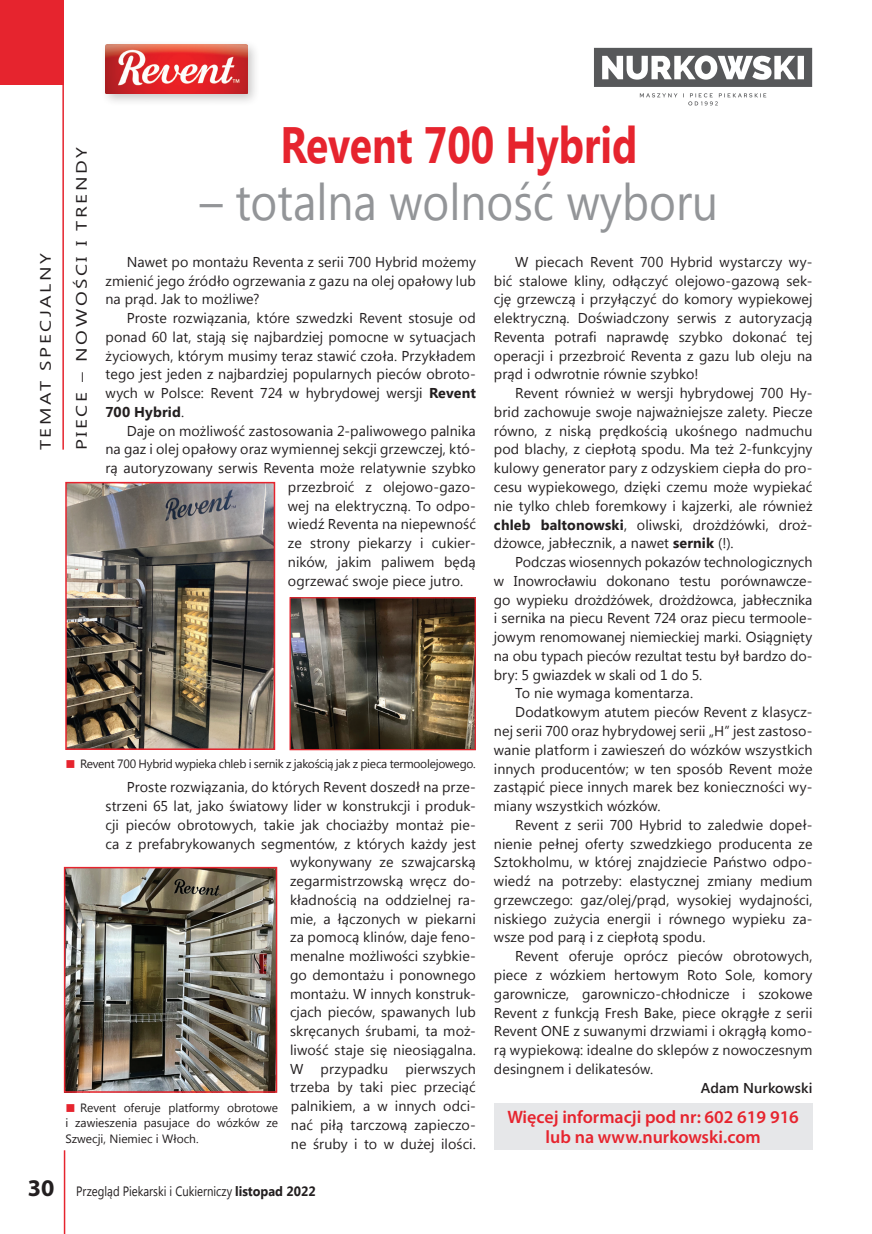
<style>
.page{position:relative;width:872px;height:1234px;background:#fff}
.page>*{position:absolute;margin:0;border:0;box-sizing:border-box;transform-origin:0 0}
.t1{font:51px "Segoe UI";color:#939598;scale:.9 1}
.t2{font:700 51px "Segoe UI";color:#e6242e;scale:.8 1}
.t3{font:600 18px/19.5px "Myriad Pro";color:#e6242e;text-align:center}
.t4{font:15px "Segoe UI";letter-spacing:.13em;color:#231f20;scale:1.3 1}
.t5{font:14.25px/18.8px "Segoe UI";letter-spacing:.005em;color:#231f20;text-align:justify}
.t6{font:600 14.25px "Segoe UI";letter-spacing:.005em;color:#231f20}
.t7{font:13.5px "Segoe UI";color:#231f20;scale:.84 1}
.t8{font:12px/15px "Segoe UI";letter-spacing:-.02em;color:#231f20;text-align:justify}
.s1{font-weight:700}
.s2{color:#e6242e}
.s3{font-family:"Myriad Pro";font-weight:700;font-size:24px}
</style>
<div class="page">
<div style="left:0;top:0;width:64px;height:85px;background:#e6242e"></div>
<hr style="left:62px;top:0;width:2px;height:449px;background:#e6242e">
<hr style="left:64px;top:1149px;width:1px;height:84px;background:#e6242e">
<div style="left:101px;top:40px;width:160px;height:67px;background:#231f20;opacity:.25"></div>
<img style="left:105px;top:45px;width:142px;height:49px">
<svg style="left:594px;top:48px;width:218px;height:57px"></svg>
<div style="left:494px;top:1102px;width:318px;height:47px;background:#e6e7e9"></div>
<img style="left:67px;top:869px;width:207px;height:220px">
<div style="left:64px;top:866px;width:213px;height:226px;border:2px solid #e6242e"></div>
<img style="left:68px;top:485px;width:204px;height:261px">
<div style="left:65px;top:482px;width:210px;height:267px;border:2px solid #e6242e"></div>
<img style="left:291px;top:599px;width:183px;height:149px">
<div style="left:289px;top:597px;width:187px;height:153px;border:1px solid #e6242e"></div>
<p class="t4" style="left:35px;top:450px;width:153px;rotate:-90deg">TEMAT SPECJALNY</p>
<h1 class="t2" style="left:280px;top:108px;width:447px">Revent 700 Hybrid</h1>
<h1 class="t1" style="left:200px;top:166px;width:577px">– totalna wolność wyboru</h1>
<p class="t4" style="left:71px;top:450px;width:235px;rotate:-90deg">Piece – nowości i trendy</p>
<p class="t5" style="left:105px;top:251px;width:372px;text-indent:21px">Nawet po montażu Reventa z serii 700 Hybrid możemy zmienić jego źródło ogrzewania z gazu na olej opałowy lub na prąd. Jak to możliwe?</p>
<p class="t5" style="left:105px;top:308px;width:372px;text-indent:21px">Proste rozwiązania, które szwedzki Revent stosuje od ponad 60 lat, stają się najbardziej pomocne w sytuacjach życiowych, którym musimy teraz stawić czoła. Przykładem tego jest jeden z najbardziej popularnych pieców obroto&shy;wych w Polsce: Revent 724 w hybrydowej wersji <span class="s1">Revent 700 Hybrid</span>.</p>
<p class="t5" style="left:127px;top:420px;width:351px">Daje on możliwość zastosowania 2-paliwowego palnika</p>
<p class="t5" style="left:105px;top:439px;width:372px">na gaz i olej opałowy oraz wymiennej sekcji grzewczej, któ-</p>
<p class="t5" style="left:105px;top:458px;width:372px">rą autoryzowany serwis Reventa może relatywnie szybko</p>
<p class="t5" style="left:288px;top:477px;width:189px">przezbroić z olejowo-gazo-</p>
<p class="t5" style="left:288px;top:495px;width:189px">wej na elektryczną. To odpo-</p>
<p class="t5" style="left:288px;top:514px;width:189px">wiedź Reventa na niepewność</p>
<p class="t5" style="left:288px;top:533px;width:189px">ze strony piekarzy i cukier-</p>
<p class="t5" style="left:288px;top:552px;width:189px">ników, jakim paliwem będą</p>
<p class="t5" style="left:288px;top:570px;width:177px">ogrzewać swoje piece jutro.</p>
<p class="t5" style="left:494px;top:252px;width:320px;text-indent:21px">W piecach Revent 700 Hybrid wystarczy wy&shy;bić stalowe kliny, odłączyć olejowo-gazową sek&shy;cję grzewczą i przyłączyć do komory wypiekowej elektryczną. Doświadczony serwis z autoryzacją Reventa potrafi naprawdę szybko dokonać tej operacji i przezbroić Reventa z gazu lub oleju na prąd i odwrotnie równie szybko!</p>
<p class="t5" style="left:494px;top:383px;width:320px;text-indent:21px">Revent również w wersji hybrydowej 700 Hy&shy;brid zachowuje swoje najważniejsze zalety. Piecze równo, z niską prędkością ukośnego nadmuchu pod blachy, z ciepłotą spodu. Ma też 2-funkcyjny kulowy generator pary z odzyskiem ciepła do pro&shy;cesu wypiekowego, dzięki czemu może wypiekać nie tylko chleb foremkowy i kajzerki, ale również <span class="s1">chleb baltonowski</span>, oliwski, drożdżówki, droż&shy;dżowce, jabłecznik, a nawet <span class="s1">sernik</span> (!).</p>
<p class="t5" style="left:515px;top:552px;width:299px">Podczas wiosennych pokazów technologicznych</p>
<p class="t5" style="left:494px;top:570px;width:320px">w Inowrocławiu dokonano testu porównawcze-</p>
<p class="t5" style="left:494px;top:589px;width:320px">go wypieku drożdżówek, drożdżowca, jabłecznika</p>
<p class="t5" style="left:494px;top:608px;width:320px">i sernika na piecu Revent 724 oraz piecu termoole-</p>
<p class="t5" style="left:494px;top:627px;width:320px">jowym renomowanej niemieckiej marki. Osiągnięty</p>
<p class="t5" style="left:494px;top:645px;width:320px">na obu typach pieców rezultat testu był bardzo do-</p>
<p class="t5" style="left:494px;top:664px;width:210px">bry: 5 gwiazdek w skali od 1 do 5.</p>
<p class="t5" style="left:515px;top:683px;width:179px">To nie wymaga komentarza.</p>
<p class="t5" style="left:515px;top:702px;width:299px">Dodatkowym atutem pieców Revent z klasycz-</p>
<p class="t5" style="left:494px;top:720px;width:320px">nej serii 700 oraz hybrydowej serii „H” jest zastoso-</p>
<p class="t5" style="left:494px;top:739px;width:320px">wanie platform i zawieszeń do wózków wszystkich</p>
<p class="t5" style="left:494px;top:758px;width:320px">innych producentów; w ten sposób Revent może</p>
<p class="t5" style="left:494px;top:777px;width:320px">zastąpić piece innych marek bez konieczności wy-</p>
<p class="t5" style="left:494px;top:795px;width:168px">miany wszystkich wózków.</p>
<p class="t5" style="left:515px;top:814px;width:299px">Revent z serii 700 Hybrid to zaledwie dopeł-</p>
<p class="t5" style="left:494px;top:833px;width:320px">nienie pełnej oferty szwedzkiego producenta ze</p>
<p class="t5" style="left:494px;top:852px;width:320px">Sztokholmu, w której znajdziecie Państwo odpo-</p>
<p class="t5" style="left:494px;top:870px;width:320px">wiedź na potrzeby: elastycznej zmiany medium</p>
<p class="t5" style="left:494px;top:889px;width:320px">grzewczego: gaz/olej/prąd, wysokiej wydajności,</p>
<p class="t5" style="left:494px;top:908px;width:320px">niskiego zużycia energii i równego wypieku za-</p>
<p class="t5" style="left:494px;top:927px;width:213px">wsze pod parą i z ciepłotą spodu.</p>
<p class="t5" style="left:515px;top:945px;width:299px">Revent oferuje oprócz pieców obrotowych,</p>
<p class="t5" style="left:494px;top:964px;width:320px">piece z wózkiem hertowym Roto Sole, komory</p>
<p class="t5" style="left:494px;top:983px;width:320px">garownicze, garowniczo-chłodnicze i szokowe</p>
<p class="t5" style="left:494px;top:1002px;width:320px">Revent z funkcją Fresh Bake, piece okrągłe z serii</p>
<p class="t5" style="left:494px;top:1020px;width:320px">Revent ONE z suwanymi drzwiami i okrągłą komo-</p>
<p class="t5" style="left:494px;top:1039px;width:320px">rą wypiekową: idealne do sklepów z nowoczesnym</p>
<p class="t5" style="left:494px;top:1058px;width:161px">desingnem i delikatesów.</p>
<p class="t6" style="left:701px;top:1077px;width:113px">Adam Nurkowski</p>
<p class="t8" style="left:65px;top:755px;width:412px"><span class="s2">■</span> Revent 700 Hybrid wypieka chleb i sernik z jakością jak z pieca termoolejowego.</p>
<p class="t5" style="left:105px;top:777px;width:372px;text-align:right">Proste rozwiązania, do których Revent doszedł na prze&shy;strzeni 65 lat, jako światowy lider w konstrukcji i produk&shy;cji pieców obrotowych, takie jak chociażby montaż pie&shy;ca z prefabrykowanych segmentów, z których każdy jest wykonywany ze szwajcarską<br>zegarmistrzowską wręcz do-<br>kładnością na oddzielnej ra-<br>mie, a łączonych w piekarni<br>za pomocą klinów, daje feno-<br>menalne możliwości szybkie-<br>go demontażu i ponownego<br>montażu. W innych konstruk-<br>cjach pieców, spawanych lub<br>skręcanych śrubami, ta moż-<br>liwość staje się nieosiągalna.<br>W przypadku pierwszych<br>trzeba by taki piec przeciąć<br>palnikiem, a w innych odci-<br>nać piłą tarczową zapieczo-<br>ne śruby i to w dużej ilości.</p>
<p class="t8" style="left:65px;top:1099px;width:214px"><span class="s2">■</span> Revent oferuje platformy obrotowe i zawieszenia pasujace do wózków ze Szwecji, Niemiec i Włoch.</p>
<p class="t3" style="left:507px;top:1106px;width:293px">Więcej informacji pod nr: 602 619 916 lub na www.nurkowski.com</p>
<p class="t7" style="left:28px;top:1181px;width:344px"><span class="s3">30</span> Przegląd Piekarski i Cukierniczy <span class="s1">listopad 2022</span></p>
</div>
